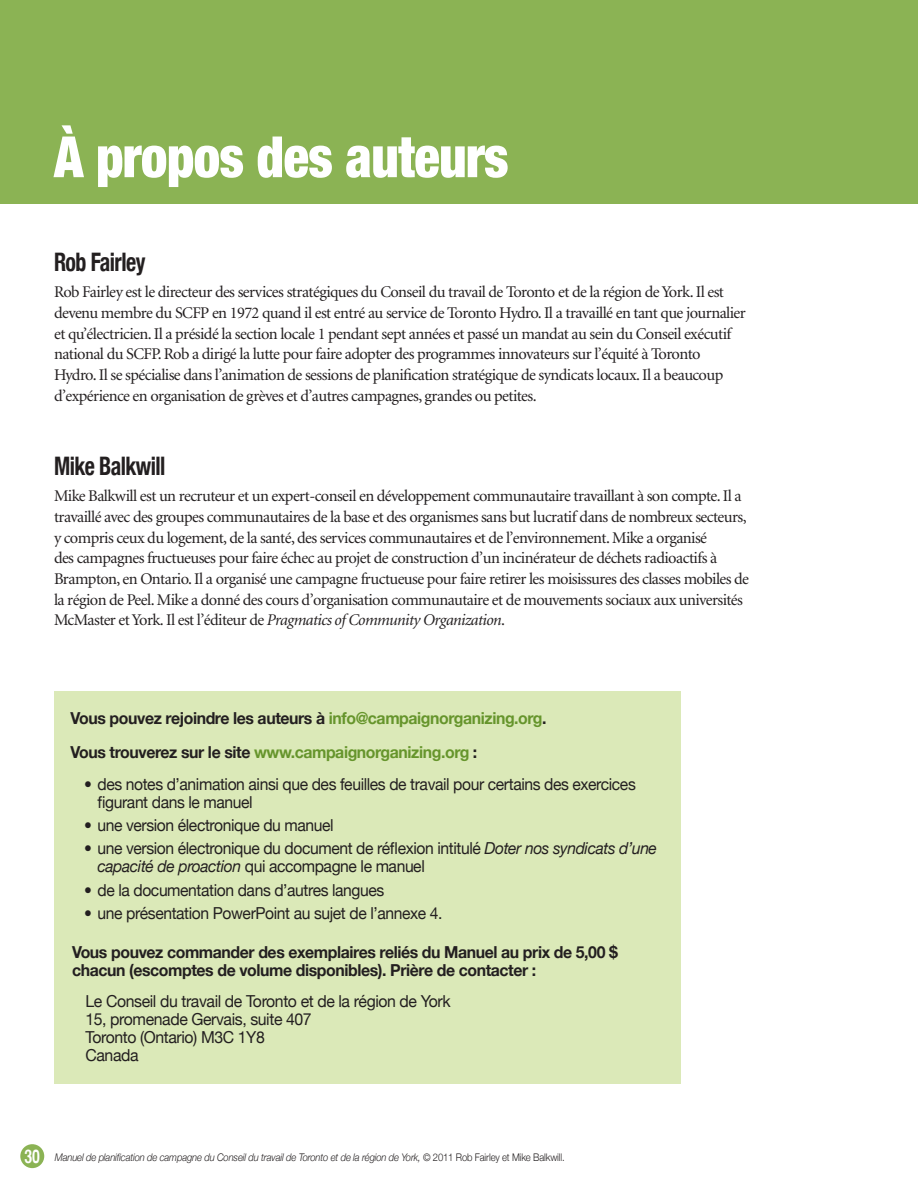
<style>
.page{position:relative;width:918px;height:1188px;background:#fff}
.page>*{position:absolute;margin:0;border:0;box-sizing:border-box;transform-origin:0 0}
.t1{font:900 condensed 57px "Helvetica Neue";letter-spacing:-.01em;color:#fff;scale:.93 1}
.t2{font:700 condensed 25.5px "Helvetica Neue";letter-spacing:-.025em;color:#231f20;scale:.86 1}
.t3{font:16.5px/18px "Helvetica Neue";letter-spacing:-.025em;color:#231f20;scale:.95 1}
.t4{font:700 16.5px/33.9px "Helvetica Neue";letter-spacing:-.025em;color:#231f20;scale:.96 1}
.t5{font:16.5px/18px "Helvetica Neue";letter-spacing:-.025em;color:#231f20;scale:.96 1}
.t6{font:16.35px/20.7px "Minion";letter-spacing:-.035em;color:#231f20}
.t7{font:italic 300 10.5px "Helvetica Neue";letter-spacing:-.015em;color:#231f20;scale:.9 1}
.s1{font-style:italic}
.s2{color:#66952c}
.s3{font-family:"Helvetica CY Bold";font-weight:400;font-style:normal;font-size:18.75px;color:#fff}
.s4{font-style:normal}
</style>
<div class="page">
<div style="left:0;top:0;width:918px;height:203px;background:#8bb354"></div>
<div style="left:20px;top:1144px;width:24px;height:24px;background:#8bb354;border-radius:50%"></div>
<div style="left:54px;top:692px;width:626px;height:392px;background:#dbe9b8"></div>
<h1 class="t1" style="left:54px;top:122px;width:490px">À propos des auteurs</h1>
<h2 class="t2" style="left:54px;top:246px;width:108px">Rob Fairley</h2>
<p class="t6" style="left:54px;top:282px;width:693px">Rob Fairley est le directeur des services stratégiques du Conseil du travail de Toronto et de la région de York. Il est devenu membre du SCFP en 1972 quand il est entré au service de Toronto Hydro. Il a travaillé en tant que journalier et qu’électricien. Il a présidé la section locale 1 pendant sept années et passé un mandat au sein du Conseil exécutif national du SCFP. Rob a dirigé la lutte pour faire adopter des programmes innovateurs sur l’équité à Toronto Hydro. Il se spécialise dans l’animation de sessions de planification stratégique de syndicats locaux. Il a beaucoup d’expérience en organisation de grèves et d’autres campagnes, grandes ou petites.</p>
<h2 class="t2" style="left:54px;top:450px;width:131px">Mike Balkwill</h2>
<p class="t6" style="left:54px;top:486px;width:697px">Mike Balkwill est un recruteur et un expert-conseil en développement communautaire travaillant à son compte. Il a travaillé avec des groupes communautaires de la base et des organismes sans but lucratif dans de nombreux secteurs, y compris ceux du logement, de la santé, des services communautaires et de l’environnement. Mike a organisé<br>des campagnes fructueuses pour faire échec au projet de construction d’un incinérateur de déchets radioactifs à Brampton, en Ontario. Il a organisé une campagne fructueuse pour faire retirer les moisissures des classes mobiles de la région de Peel. Mike a donné des cours d’organisation communautaire et de mouvements sociaux aux universités McMaster et York. Il est l’éditeur de <span class="s1">Pragmatics of Community Organization</span>.</p>
<p class="t4" style="left:70px;top:701px;width:497px">Vous pouvez rejoindre les auteurs à <span class="s2">info@campaignorganizing.org</span>.<br>Vous trouverez sur le site <span class="s2">www.campaignorganizing.org</span> :</p>
<p class="t3" style="left:97px;top:775px;width:568px;text-indent:-13px">• des notes d’animation ainsi que des feuilles de travail pour certains des exercices figurant dans le manuel</p>
<p class="t3" style="left:84px;top:816px;width:264px">• une version électronique du manuel</p>
<p class="t3" style="left:97px;top:839px;width:591px;text-indent:-13px">• une version électronique du document de réflexion intitulé <span class="s1">Doter nos syndicats d’une capacité de proaction</span> qui accompagne le manuel</p>
<p class="t3" style="left:84px;top:881px;width:318px">• de la documentation dans d’autres langues</p>
<p class="t3" style="left:84px;top:904px;width:379px">• une présentation PowerPoint au sujet de l’annexe 4.</p>
<p class="t4" style="left:72px;top:942px;width:570px;line-height:18px">Vous pouvez commander des exemplaires reliés du Manuel au prix de 5,00 $ chacun (escomptes de volume disponibles). Prière de contacter :</p>
<p class="t5" style="left:85px;top:992px;width:382px">Le Conseil du travail de Toronto et de la région de York<br>15, promenade Gervais, suite 407<br>Toronto (Ontario) M3C 1Y8<br>Canada</p>
<p class="t7" style="left:25px;top:1151px;width:602px"><span class="s3">30</span> Manuel de planification de campagne du Conseil du travail de Toronto et de la région de York, <span class="s4">© 2011 Rob Fairley et Mike Balkwill.</span></p>
</div>
